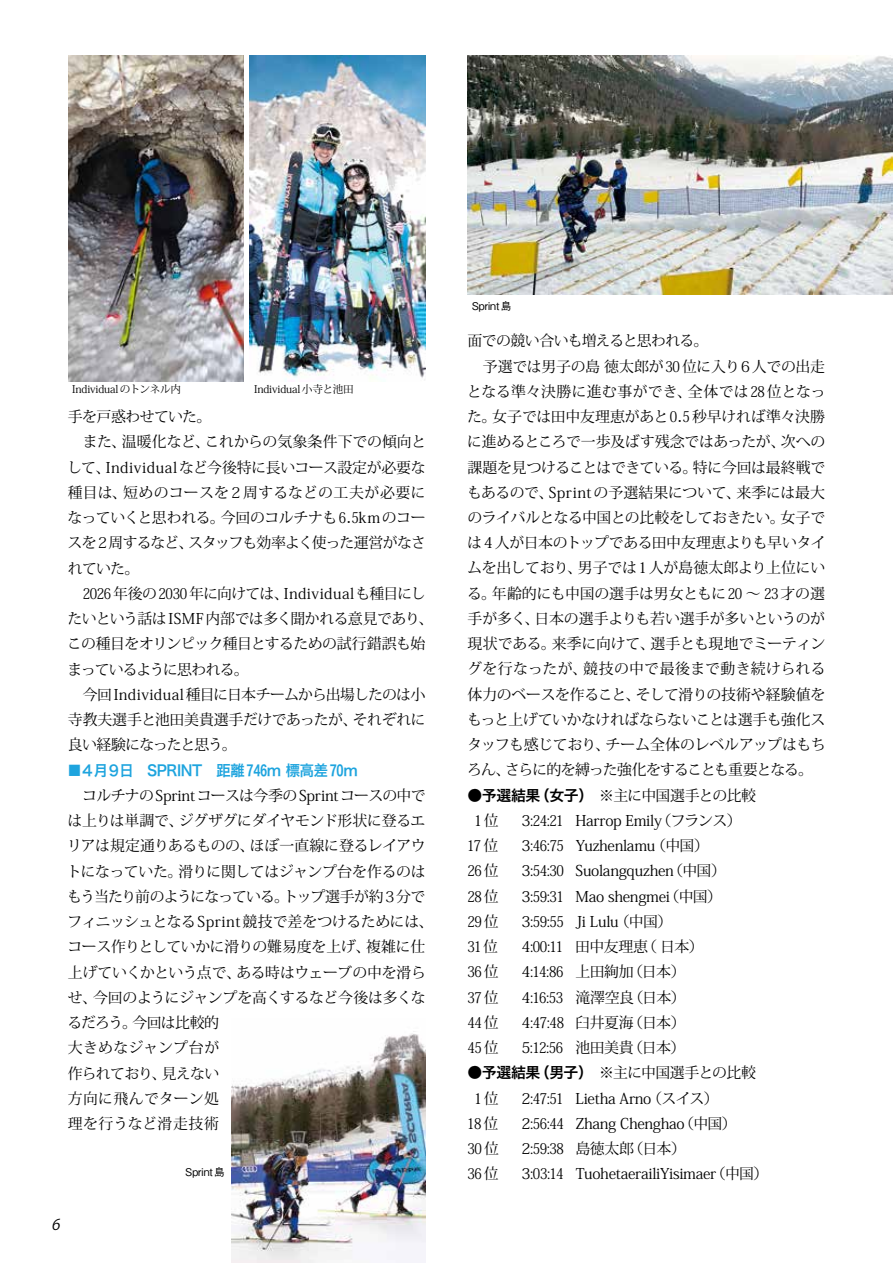
<style>
.page{position:relative;width:893px;height:1263px;background:#fff}
.page>*{position:absolute;margin:0;border:0;box-sizing:border-box;transform-origin:0 0}
.t1{font:14.85px/25.2px "Koz Min Pro";letter-spacing:-.02em;color:#000}
.t2{font:14.85px/25.2px "Koz Min Pro";letter-spacing:-.04em;color:#000}
.t3{font:14.85px "Hira Kaku Std W6";letter-spacing:-.025em;color:#1ea4de;scale:.96 1}
.t4{font:italic 14.85px "Koz Go Pro";color:#000}
.t5{font:10.65px "Koz Min Pr 6 N";letter-spacing:-.01em;color:#000}
.t6{font:500 10.65px "Gothic BBB Pro";letter-spacing:-.015em;color:#000}
.s1{font-family:"Hira Kaku Std W6"}
</style>
<div class="page">
<img style="left:250px;top:56px;width:175px;height:325px">
<img style="left:68px;top:56px;width:175px;height:325px">
<img style="left:232px;top:1031px;width:193px;height:232px">
<img style="left:468px;top:56px;width:425px;height:239px">
<p class="t5" style="left:72px;top:383px;width:110px">Individualのトンネル内</p>
<p class="t5" style="left:254px;top:383px;width:101px">Individual 小寺と池田</p>
<p class="t1" style="left:67px;top:404px;width:368px">手を戸惑わせていた。<br>　また、温暖化など、これからの気象条件下での傾向として、Individualなど今後特に長いコース設定が必要な種目は、短めのコースを２周するなどの工夫が必要になっていくと思われる。今回のコルチナも６.５kmのコースを２周するなど、スタッフも効率よく使った運営がなされていた。<br>　2026年後の2030年に向けては、Individualも種目にしたいという話はISMF内部では多く聞かれる意見であり、この種目をオリンピック種目とするための試行錯誤も始まっているように思われる。<br>　今回Individual 種目に日本チームから出場したのは小寺教夫選手と池田美貴選手だけであったが、それぞれに良い経験になったと思う。</p>
<p class="t3" style="left:68px;top:759px;width:304px">■４月９日　SPRINT　距離746m 標高差70m</p>
<p class="t1" style="left:67px;top:782px;width:368px">　コルチナのSprintコースは今季のSprintコースの中では上りは単調で、ジグザグにダイヤモンド形状に登るエリアは規定通りあるものの、ほぼ一直線に登るレイアウトになっていた。滑りに関してはジャンプ台を作るのはもう当たり前のようになっている。トップ選手が約３分でフィニッシュとなるSprint 競技で差をつけるためには、コース作りとしていかに滑りの難易度を上げ、複雑に仕上げていくかという点で、ある時はウェーブの中を滑らせ、今回のようにジャンプを高くするなど今後は多くなるだろう。今回は比較的<br>大きめなジャンプ台が<br>作られており、見えない<br>方向に飛んでターン処<br>理を行うなど滑走技術</p>
<p class="t4" style="left:51px;top:1214px;width:13px">6</p>
<p class="t6" style="left:185px;top:1163px;width:41px">Sprint島</p>
<p class="t6" style="left:472px;top:298px;width:41px">Sprint島</p>
<p class="t1" style="left:467px;top:328px;width:360px">面での競い合いも増えると思われる。<br>　予選では男子の島 徳太郎が30位に入り６人での出走となる準々決勝に進む事ができ、全体では28 位となった。女子では田中友理恵があと0.5秒早ければ準々決勝に進めるところで一歩及ばす残念ではあったが、次への課題を見つけることはできている。特に今回は最終戦でもあるので、Sprintの予選結果について、来季には最大のライバルとなる中国との比較をしておきたい。女子では4人が日本のトップである田中友理恵よりも早いタイムを出しており、男子では1人が島徳太郎より上位にいる。年齢的にも中国の選手は男女ともに20 〜 23才の選手が多く、日本の選手よりも若い選手が多いというのが現状である。来季に向けて、選手とも現地でミーティングを行なったが、競技の中で最後まで動き続けられる体力のベースを作ること、そして滑りの技術や経験値をもっと上げていかなければならないことは選手も強化スタッフも感じており、チーム全体のレベルアップはもちろん、さらに的を縛った強化をすることも重要となる。</p>
<p class="t2" style="left:473px;top:782px;width:284px;text-indent:-6px"><span class="s1">●予選結果（女子）　</span>※主に中国選手との比較<br>1位</p>
<p class="t1" style="left:521px;top:807px;width:222px">3:24:21 Harrop Emily（フランス）</p>
<p class="t1" style="left:467px;top:832px;width:32px">17位</p>
<p class="t1" style="left:521px;top:832px;width:189px">3:46:75 Yuzhenlamu （中国）</p>
<p class="t1" style="left:467px;top:858px;width:33px">26位</p>
<p class="t1" style="left:521px;top:858px;width:206px">3:54:30 Suolangquzhen（中国）</p>
<p class="t1" style="left:467px;top:883px;width:33px">28位</p>
<p class="t1" style="left:521px;top:883px;width:202px">3:59:31 Mao shengmei（中国）</p>
<p class="t1" style="left:467px;top:908px;width:33px">29位</p>
<p class="t1" style="left:521px;top:908px;width:152px">3:59:55 Ji Lulu （中国）</p>
<p class="t1" style="left:468px;top:933px;width:32px">31位</p>
<p class="t1" style="left:521px;top:933px;width:184px">4:00:11 田中友理恵（ 日本）</p>
<p class="t1" style="left:468px;top:959px;width:33px">36位</p>
<p class="t1" style="left:521px;top:959px;width:166px">4:14:86 上田絢加（日本）</p>
<p class="t1" style="left:468px;top:984px;width:33px">37位</p>
<p class="t1" style="left:521px;top:984px;width:166px">4:16:53 滝澤空良（日本）</p>
<p class="t1" style="left:467px;top:1009px;width:33px">44位</p>
<p class="t1" style="left:521px;top:1009px;width:166px">4:47:48 臼井夏海（日本）</p>
<p class="t1" style="left:467px;top:1034px;width:33px">45位</p>
<p class="t1" style="left:521px;top:1034px;width:166px">5:12:56 池田美貴（日本）</p>
<p class="t2" style="left:473px;top:1060px;width:284px;text-indent:-6px"><span class="s1">●予選結果（男子）</span>　※主に中国選手との比較<br>1位</p>
<p class="t1" style="left:521px;top:1085px;width:199px">2:47:51 Lietha Arno （スイス）</p>
<p class="t1" style="left:467px;top:1110px;width:32px">18位</p>
<p class="t1" style="left:521px;top:1110px;width:217px">2:56:44 Zhang Chenghao（中国）</p>
<p class="t1" style="left:468px;top:1135px;width:33px">30位</p>
<p class="t1" style="left:521px;top:1135px;width:166px">2:59:38 島徳太郎（日本）</p>
<p class="t1" style="left:468px;top:1161px;width:33px">36位</p>
<p class="t1" style="left:521px;top:1161px;width:248px">3:03:14 TuohetaerailiYisimaer（中国）</p>
</div>
